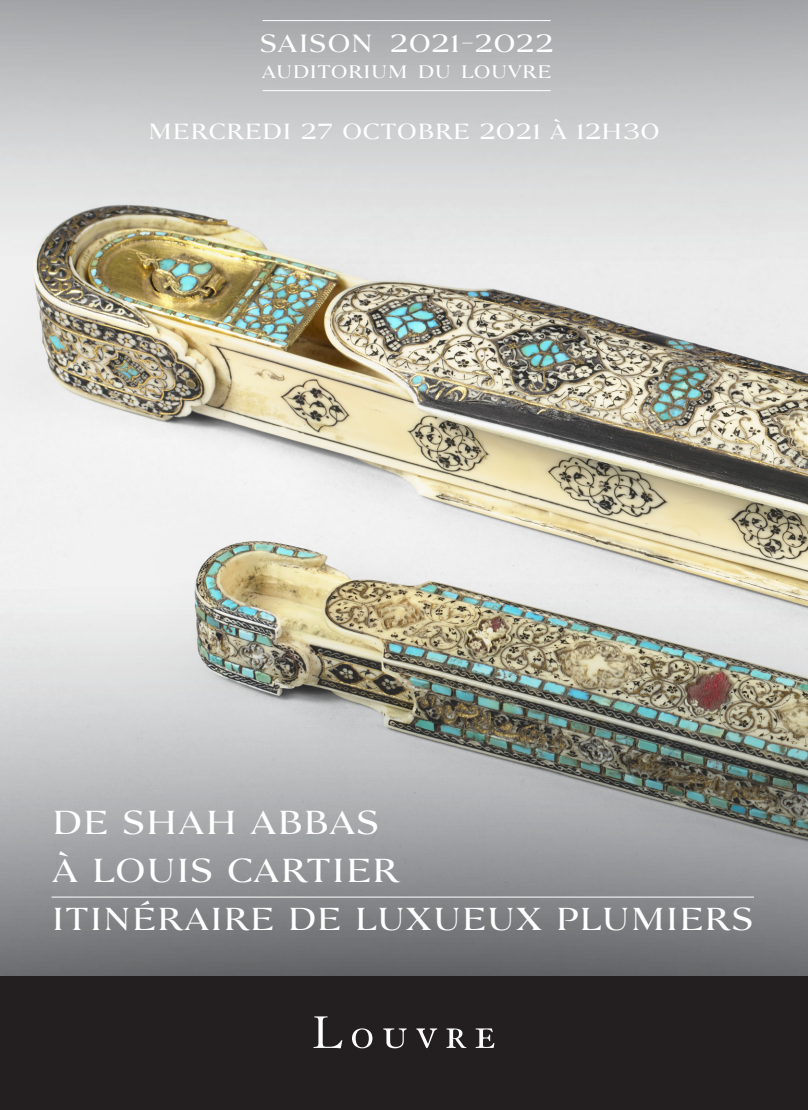
<style>
.page{position:relative;width:808px;height:1110px;background:#fff}
.page>*{position:absolute;margin:0;border:0;box-sizing:border-box;transform-origin:0 0}
.t1{font:33px/48px "Louvre Serif Med";color:#fff}
.t2{font:31.5px "Louvre Serif Med";color:#fff}
.t3{font:24.75px "Louvre Serif Med SC950";letter-spacing:.005em;color:#fff}
.t4{font:21.75px "Louvre Serif Med";letter-spacing:.005em;color:#fff}
.t5{font:18px "Louvre Serif Med SC950";color:#fff}
</style>
<div class="page">
<img style="left:0;top:280px;width:808px;height:290px">
<img style="left:0;top:0;width:808px;height:280px">
<img style="left:0;top:570px;width:808px;height:407px">
<hr style="left:263px;top:90px;width:288px;height:1px;background:#fff">
<hr style="left:263px;top:20px;width:288px;height:1px;background:#fff">
<hr style="left:52px;top:897px;width:702px;height:1px;background:#fff">
<div style="left:0;top:977px;width:808px;height:133px;background:#231f20"></div>
<svg style="left:313px;top:1016px;width:29px;height:32px"></svg>
<svg style="left:352px;top:1028px;width:20px;height:20px"></svg>
<svg style="left:383px;top:1028px;width:24px;height:20px"></svg>
<svg style="left:416px;top:1028px;width:21px;height:20px"></svg>
<svg style="left:446px;top:1028px;width:20px;height:20px"></svg>
<svg style="left:476px;top:1028px;width:18px;height:20px"></svg>
<p class="t3" style="left:259px;top:27px;width:296px">SAISON 2021-2022</p>
<p class="t5" style="left:261px;top:60px;width:292px">AUDITORIUM DU LOUVRE</p>
<p class="t4" style="left:148px;top:117px;width:514px">M ERCREDI 27 OCTOBRE 2021 À 12H 30</p>
<p class="t1" style="left:52px;top:799px;width:350px">DE SHAH ABBAS<br>À LOUIS CARTIER</p>
<p class="t2" style="left:52px;top:898px;width:699px">ITINÉRAIRE DE LUXUEUX PLUMIERS</p>
</div>
